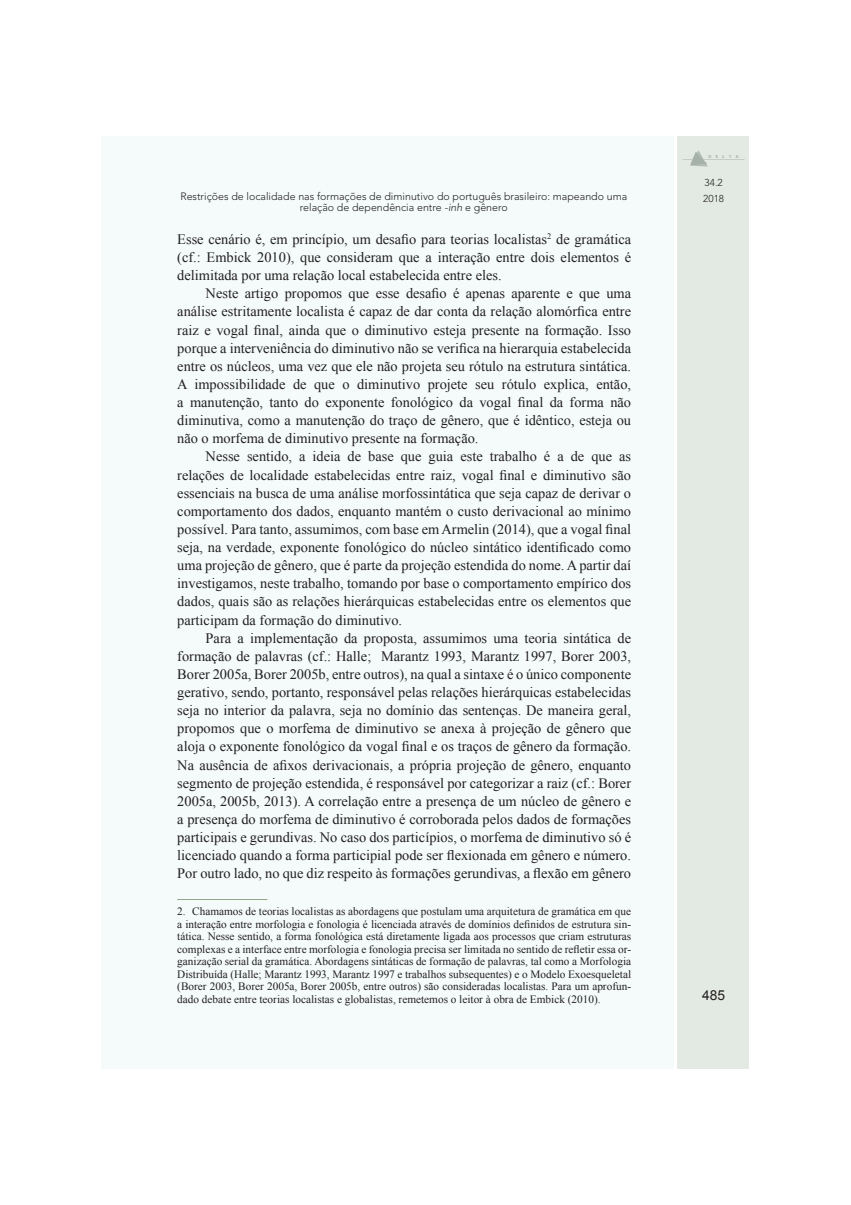
<style>
.page{position:relative;width:851px;height:1205px;background:#fff}
.page>*{position:absolute;margin:0;border:0;box-sizing:border-box;transform-origin:0 0}
.corpo{font:14.38px/18.1px "Times New Roman";color:#231f20;text-align:justify}
.Nota_rodapé{font:14.38px/18.1px "Times New Roman";color:#231f20;text-align:justify}
.t1{font:13.75px "Arial";color:#231f20}
.Nota_rodapé-2{font:11.25px/12.5px "Times New Roman";color:#231f20;text-align:justify}
.Cabeçalho{font:300 10.62px "Avenir";color:#231f20}
.t2{font:300 10px "Avenir";color:#231f20}
.t3{font:700 4.38px "Myriad Pro";letter-spacing:1em;color:#bcc1bf}
.s1{font-style:italic}
</style>
<div class="page">
<div style="left:677px;top:136px;width:72px;height:933px;background:#e2eae3"></div>
<div style="left:101px;top:136px;width:572px;height:933px;background:#f4fbfa"></div>
<hr style="left:703px;top:159px;width:41px;height:1px;background:#cacfcd">
<svg style="left:682px;top:150px;width:25px;height:17px"></svg>
<hr style="left:177px;top:899px;width:90px;height:1px;background:#91a988">
<p class="t3" style="left:708px;top:154px;width:32px">DELTA</p>
<p class="t2" style="left:704px;top:177px;width:20px">34.2</p>
<p class="Cabeçalho" style="left:180px;top:190px;width:448px">Restrições de localidade nas formações de diminutivo do português brasileiro: mapeando uma</p>
<p class="t2" style="left:703px;top:193px;width:22px">2018</p>
<p class="Cabeçalho" style="left:300px;top:201px;width:209px">relação de dependência entre <span class="s1">-inh</span> e gênero</p>
<p class="Nota_rodapé" style="left:177px;top:230px;width:455px">Esse cenário é, em princípio, um desafio para teorias localistas<sup>2</sup> de gramática (cf.: Embick 2010), que consideram que a interação entre dois elementos é delimitada por uma relação local estabelecida entre eles.</p>
<p class="corpo" style="left:177px;top:284px;width:455px;text-indent:28px">Neste artigo propomos que esse desafio é apenas aparente e que uma análise estritamente localista é capaz de dar conta da relação alomórfica entre raiz e vogal final, ainda que o diminutivo esteja presente na formação. Isso porque a interveniência do diminutivo não se verifica na hierarquia estabelecida entre os núcleos, uma vez que ele não projeta seu rótulo na estrutura sintática.<br>A impossibilidade de que o diminutivo projete seu rótulo explica, então, a manutenção, tanto do exponente fonológico da vogal final da forma não diminutiva, como a manutenção do traço de gênero, que é idêntico, esteja ou não o morfema de diminutivo presente na formação.</p>
<p class="corpo" style="left:177px;top:447px;width:455px;text-indent:28px">Nesse sentido, a ideia de base que guia este trabalho é a de que as relações de localidade estabelecidas entre raiz, vogal final e diminutivo são essenciais na busca de uma análise morfossintática que seja capaz de derivar o comportamento dos dados, enquanto mantém o custo derivacional ao mínimo possível. Para tanto, assumimos, com base em Armelin (2014), que a vogal final seja, na verdade, exponente fonológico do núcleo sintático identificado como uma projeção de gênero, que é parte da projeção estendida do nome. A partir daí investigamos, neste trabalho, tomando por base o comportamento empírico dos dados, quais são as relações hierárquicas estabelecidas entre os elementos que participam da formação do diminutivo.</p>
<p class="corpo" style="left:177px;top:628px;width:455px;text-indent:28px">Para a implementação da proposta, assumimos uma teoria sintática de formação de palavras (cf.: Halle; Marantz 1993, Marantz 1997, Borer 2003, Borer 2005a, Borer 2005b, entre outros), na qual a sintaxe é o único componente gerativo, sendo, portanto, responsável pelas relações hierárquicas estabelecidas seja no interior da palavra, seja no domínio das sentenças. De maneira geral, propomos que o morfema de diminutivo se anexa à projeção de gênero que aloja o exponente fonológico da vogal final e os traços de gênero da formação.<br>Na ausência de afixos derivacionais, a própria projeção de gênero, enquanto segmento de projeção estendida, é responsável por categorizar a raiz (cf.: Borer 2005a, 2005b, 2013). A correlação entre a presença de um núcleo de gênero e a presença do morfema de diminutivo é corroborada pelos dados de formações participais e gerundivas. No caso dos particípios, o morfema de diminutivo só é licenciado quando a forma participial pode ser flexionada em gênero e número.<br>Por outro lado, no que diz respeito às formações gerundivas, a flexão em gênero</p>
<p class="Nota_rodapé-2" style="left:177px;top:905px;width:455px">2. Chamamos de teorias localistas as abordagens que postulam uma arquitetura de gramática em que a interação entre morfologia e fonologia é licenciada através de domínios definidos de estrutura sin&shy;tática. Nesse sentido, a forma fonológica está diretamente ligada aos processos que criam estruturas complexas e a interface entre morfologia e fonologia precisa ser limitada no sentido de refletir essa or&shy;ganização serial da gramática. Abordagens sintáticas de formação de palavras, tal como a Morfologia Distribuída (Halle; Marantz 1993, Marantz 1997 e trabalhos subsequentes) e o Modelo Exoesqueletal (Borer 2003, Borer 2005a, Borer 2005b, entre outros) são consideradas localistas. Para um aprofun&shy;dado debate entre teorias localistas e globalistas, remetemos o leitor à obra de Embick (2010).</p>
<p class="t1" style="left:702px;top:986px;width:24px">485</p>
</div>
